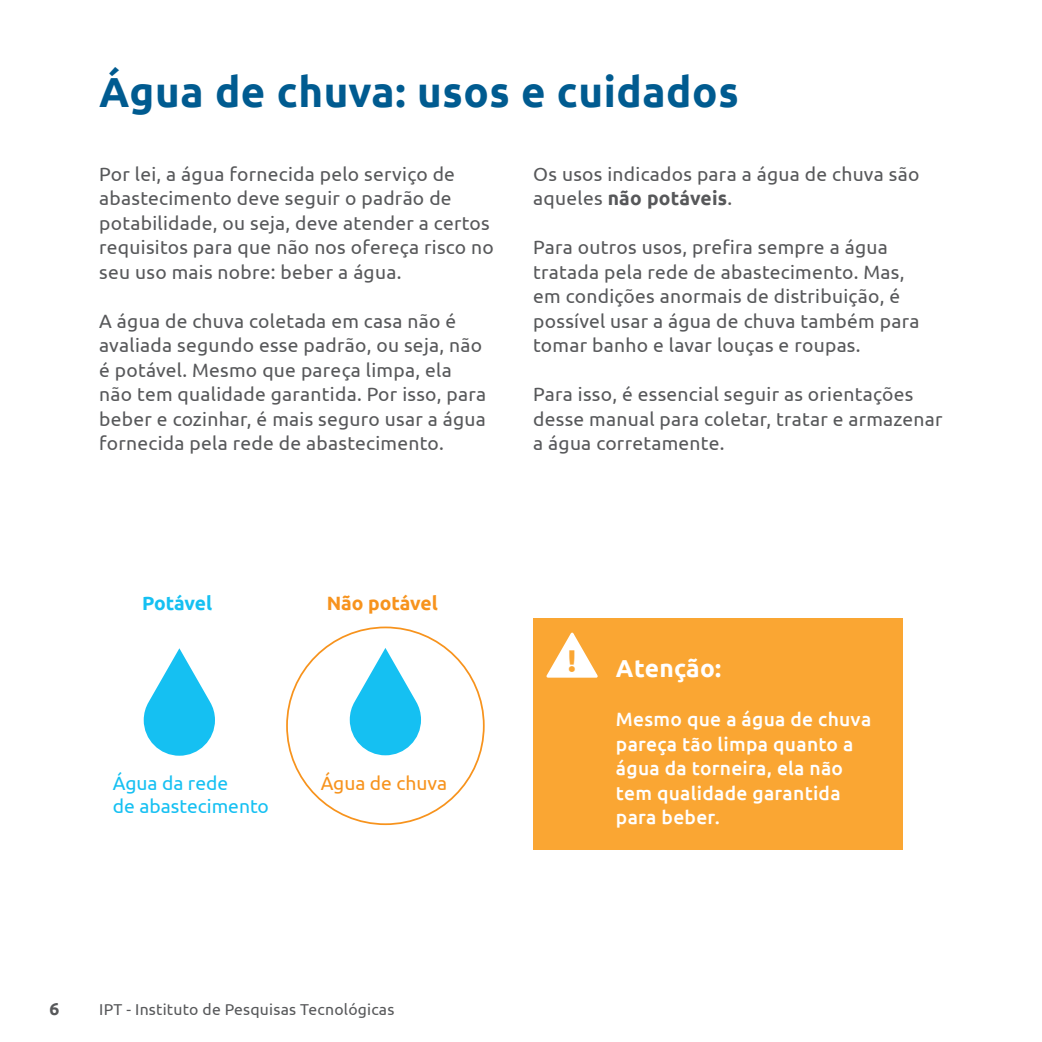
<style>
.page{position:relative;width:1042px;height:1042px;background:#fff}
.page>*{position:absolute;margin:0;border:0;box-sizing:border-box;transform-origin:0 0}
.Titulo_1{font:700 42px "Ubuntu";letter-spacing:.015em;color:#005b90}
.t1{font:700 31.5px "Ubuntu";color:#faa633}
.t2{font:700 24.5px "Ubuntu";letter-spacing:.015em;color:#fff}
.t3{font:19.25px/24.5px "Ubuntu";letter-spacing:.015em;color:#57585a}
.t4{font:500 19.25px/24.5px "Ubuntu";letter-spacing:.015em;color:#fff}
.t5{font:19.25px "Ubuntu";color:#15c0f2}
.t6{font:19.25px "Ubuntu";color:#f7931d}
.t7{font:700 19.25px "Ubuntu";color:#f7931d}
.t8{font:700 19.25px "Ubuntu";letter-spacing:-.015em;color:#15c0f2}
.Paragraph_Style_1{font:700 17.5px "Ubuntu";color:#57585a}
.Paragraph_Style_1-2{font:15.75px "Ubuntu";letter-spacing:.015em;color:#57585a}
.s1{font-weight:700}
</style>
<div class="page">
<svg style="left:350px;top:648px;width:71px;height:107px"></svg>
<svg style="left:144px;top:648px;width:71px;height:108px"></svg>
<div style="left:533px;top:618px;width:370px;height:231px;background:#faa633"></div>
<svg style="left:546px;top:632px;width:52px;height:46px"></svg>
<p class="Titulo_1" style="left:99px;top:67px;width:641px">Água de chuva: usos e cuidados</p>
<p class="t3" style="left:99px;top:161px;width:396px">Por lei, a água fornecida pelo serviço de abastecimento deve seguir o padrão de potabilidade, ou seja, deve atender a certos requisitos para que não nos ofereça risco no seu uso mais nobre: beber a água.</p>
<p class="t3" style="left:99px;top:308px;width:388px">A água de chuva coletada em casa não é avaliada segundo esse padrão, ou seja, não é potável. Mesmo que pareça limpa, ela não tem qualidade garantida. Por isso, para beber e cozinhar, é mais seguro usar a água fornecida pela rede de abastecimento.</p>
<p class="t3" style="left:533px;top:161px;width:388px">Os usos indicados para a água de chuva são aqueles <span class="s1">não potáveis</span>.</p>
<p class="t3" style="left:533px;top:235px;width:388px">Para outros usos, prefira sempre a água tratada pela rede de abastecimento. Mas, em condições anormais de distribuição, é possível usar a água de chuva também para tomar banho e lavar louças e roupas.</p>
<p class="t3" style="left:533px;top:382px;width:411px">Para isso, é essencial seguir as orientações desse manual para coletar, tratar e armazenar a água corretamente.</p>
<p class="t8" style="left:142px;top:591px;width:71px">Potável</p>
<p class="t7" style="left:327px;top:591px;width:113px">Não potável</p>
<p class="t5" style="left:113px;top:771px;width:117px">Água da rede</p>
<p class="t6" style="left:321px;top:771px;width:128px">Água de chuva</p>
<p class="t5" style="left:113px;top:795px;width:157px">de abastecimento</p>
<p class="t1" style="left:567px;top:642px;width:11px">!</p>
<p class="t2" style="left:616px;top:653px;width:107px">Atenção:</p>
<p class="t4" style="left:616px;top:706px;width:257px">Mesmo que a água de chuva pareça tão limpa quanto a água da torneira, ela não tem qualidade garantida para beber.</p>
<p class="Paragraph_Style_1" style="left:50px;top:998px;width:11px">6</p>
<p class="Paragraph_Style_1-2" style="left:99px;top:999px;width:297px">IPT - Instituto de Pesquisas Tecnológicas</p>
</div>
